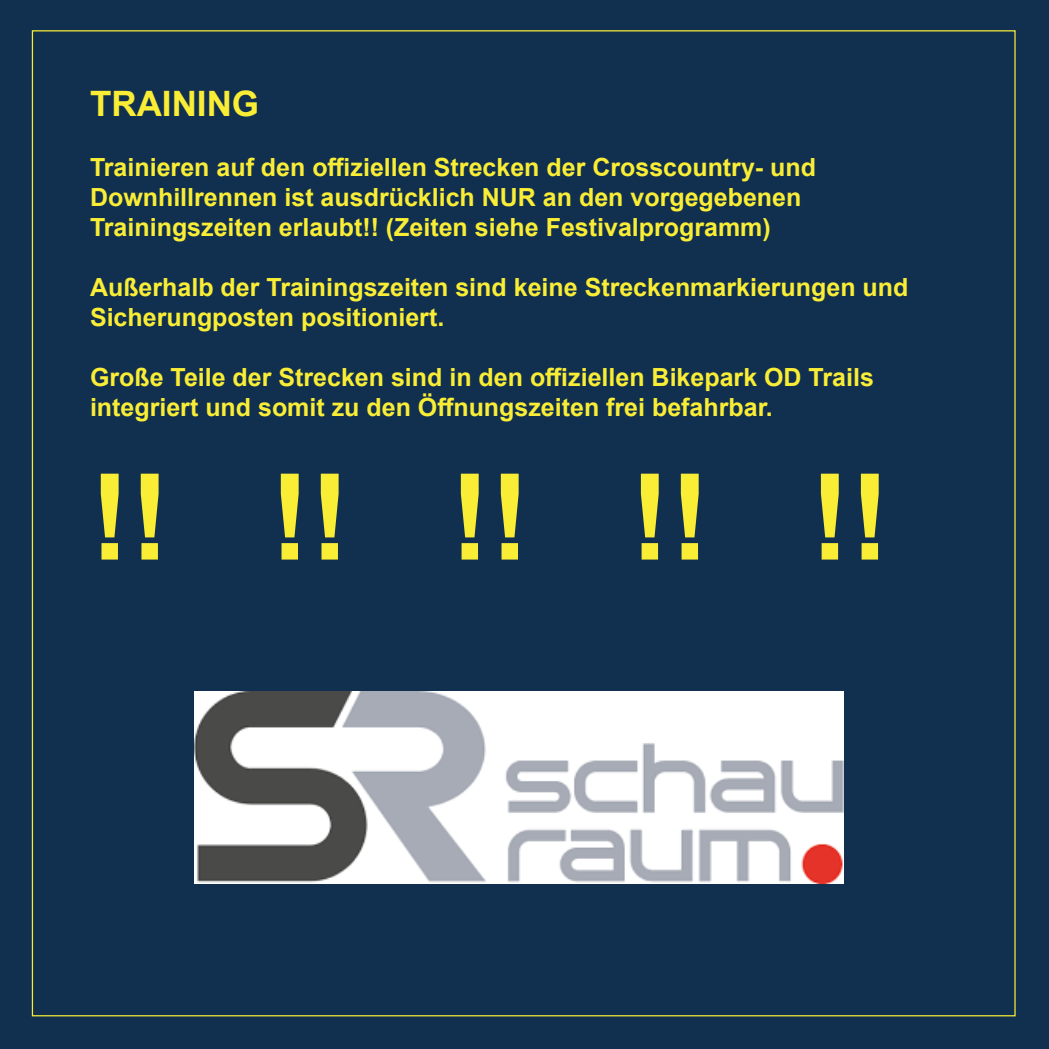
<style>
.page{position:relative;width:1049px;height:1049px;background:#11304f}
.page>*{position:absolute;margin:0;border:0;box-sizing:border-box;transform-origin:0 0}
.t1{font:700 120px "Arial";color:#f9ed36}
.t2{font:700 35px "Arial";color:#f9ed36}
.t3{font:700 25px/30px "Arial";color:#f9ed36}
</style>
<div class="page">
<img style="left:195px;top:691px;width:649px;height:192px">
<h2 class="t2" style="left:90px;top:79px;width:171px">TRAINING</h2>
<p class="t3" style="left:90px;top:152px;width:727px">Trainieren auf den offiziellen Strecken der Crosscountry- und<br>Downhillrennen ist ausdrücklich NUR an den vorgegebenen<br>Trainingszeiten erlaubt!! (Zeiten siehe Festivalprogramm)</p>
<p class="t3" style="left:90px;top:272px;width:820px">Außerhalb der Trainingszeiten sind keine Streckenmarkierungen und<br>Sicherungposten positioniert.</p>
<p class="t3" style="left:90px;top:362px;width:785px">Große Teile der Strecken sind in den offiziellen Bikepark OD Trails integriert und somit zu den Öffnungszeiten frei befahrbar.</p>
<h1 class="t1" style="left:90px;top:433px;width:801px">!! !! !! !! !!</h1>
</div>
